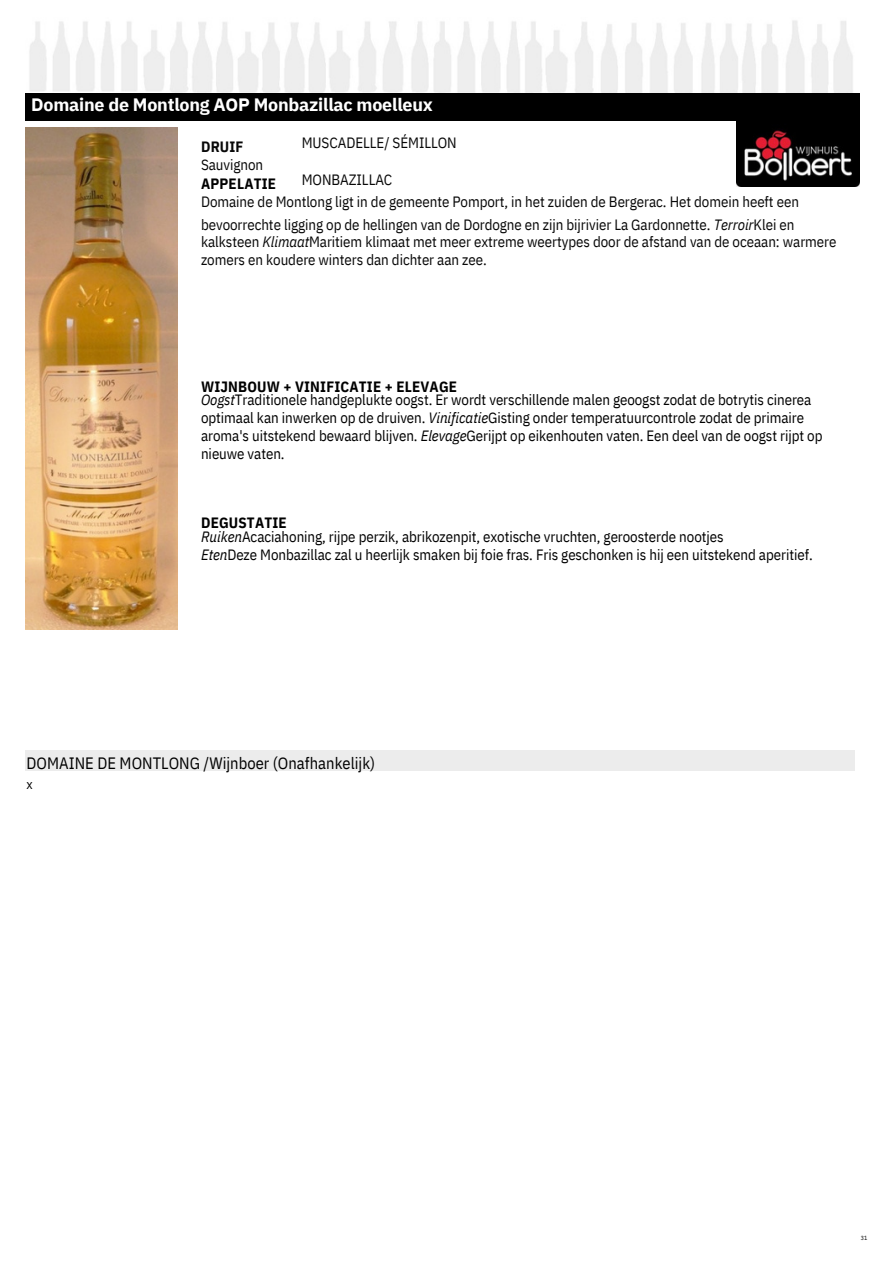
<style>
.page{position:relative;width:894px;height:1264px;background:#fff}
.page>*{position:absolute;margin:0;border:0;box-sizing:border-box;transform-origin:0 0}
.t1{font:700 17.85px "IBM Plex Sans";letter-spacing:-.01em;color:#fff}
.t2{font:16.5px "IBM Plex Sans Cond";color:#000}
.t3{font:700 15px "IBM Plex Sans Cond";letter-spacing:.01em;color:#000}
.t4{font:15px "IBM Plex Sans Cond";letter-spacing:-.005em;color:#080808}
.t5{font:700 15px "IBM Plex Sans Cond";letter-spacing:.01em;color:#080808}
.t6{font:14.85px/18px "IBM Plex Sans Cond";letter-spacing:-.005em;color:#000}
.t7{font:14.85px "IBM Plex Sans Cond";letter-spacing:-.005em;color:#080808}
.t8{font:13.5px "IBM Plex Sans Cond";color:#000}
.t9{font:6px "IBM Plex Sans Cond";color:#000}
.s1{font-style:italic}
</style>
<div class="page">
<img style="left:736px;top:120px;width:123px;height:67px">
<img style="left:25px;top:127px;width:152px;height:502px">
<div style="left:25px;top:93px;width:834px;height:27px;background:#000"></div>
<div style="left:26px;top:750px;width:828px;height:20px;background:#ececec"></div>
<p class="t1" style="left:31px;top:93px;width:403px">Domaine de Montlong AOP Monbazillac moelleux</p>
<p class="t4" style="left:302px;top:132px;width:156px">MUSCADELLE/ SÉMILLON</p>
<p class="t4" style="left:302px;top:170px;width:92px">MONBAZILLAC</p>
<p class="t5" style="left:201px;top:136px;width:44px">DRUIF</p>
<p class="t3" style="left:201px;top:173px;width:76px">APPELATIE</p>
<p class="t7" style="left:201px;top:155px;width:64px">Sauvignon</p>
<p class="t7" style="left:201px;top:192px;width:599px">Domaine de Montlong ligt in de gemeente Pomport, in het zuiden de Bergerac. Het domein heeft een</p>
<h4 class="t7" style="left:201px;top:214px;width:594px">bevoorrechte ligging op de hellingen van de Dordogne en zijn bijrivier La Gardonnette. <span class="s1">Terroir</span>Klei en</h4>
<h3 class="t7" style="left:201px;top:231px;width:636px">kalksteen <span class="s1">Klimaat</span>Maritiem klimaat met meer extreme weertypes door de afstand van de oceaan: warmere</h3>
<p class="t7" style="left:201px;top:249px;width:287px">zomers en koudere winters dan dichter aan zee.</p>
<p class="t3" style="left:201px;top:376px;width:257px">WIJNBOUW + VINIFICATIE + ELEVAGE</p>
<p class="t6" style="left:201px;top:390px;width:622px"><span class="s1">Oogst</span>Traditionele handgeplukte oogst. Er wordt verschillende malen geoogst zodat de botrytis cinerea optimaal kan inwerken op de druiven. <span class="s1">Vinificatie</span>Gisting onder temperatuurcontrole zodat de primaire aroma's uitstekend bewaard blijven. <span class="s1">Elevage</span>Gerijpt op eikenhouten vaten. Een deel van de oogst rijpt op nieuwe vaten.</p>
<p class="t3" style="left:201px;top:513px;width:87px">DEGUSTATIE</p>
<h1 class="t6" style="left:201px;top:527px;width:524px"><span class="s1">Ruiken</span>Acaciahoning, rijpe perzik, abrikozenpit, exotische vruchten, geroosterde nootjes</h1>
<p class="t6" style="left:201px;top:545px;width:613px"><span class="s1">Eten</span>Deze Monbazillac zal u heerlijk smaken bij foie fras. Fris geschonken is hij een uitstekend aperitief.</p>
<h3 class="t2" style="left:27px;top:751px;width:350px">DOMAINE DE MONTLONG /Wijnboer (Onafhankelijk)</h3>
<h3 class="t8" style="left:27px;top:775px;width:8px">x</h3>
<h3 class="t9" style="left:860px;top:1233px;width:8px">31</h3>
</div>
